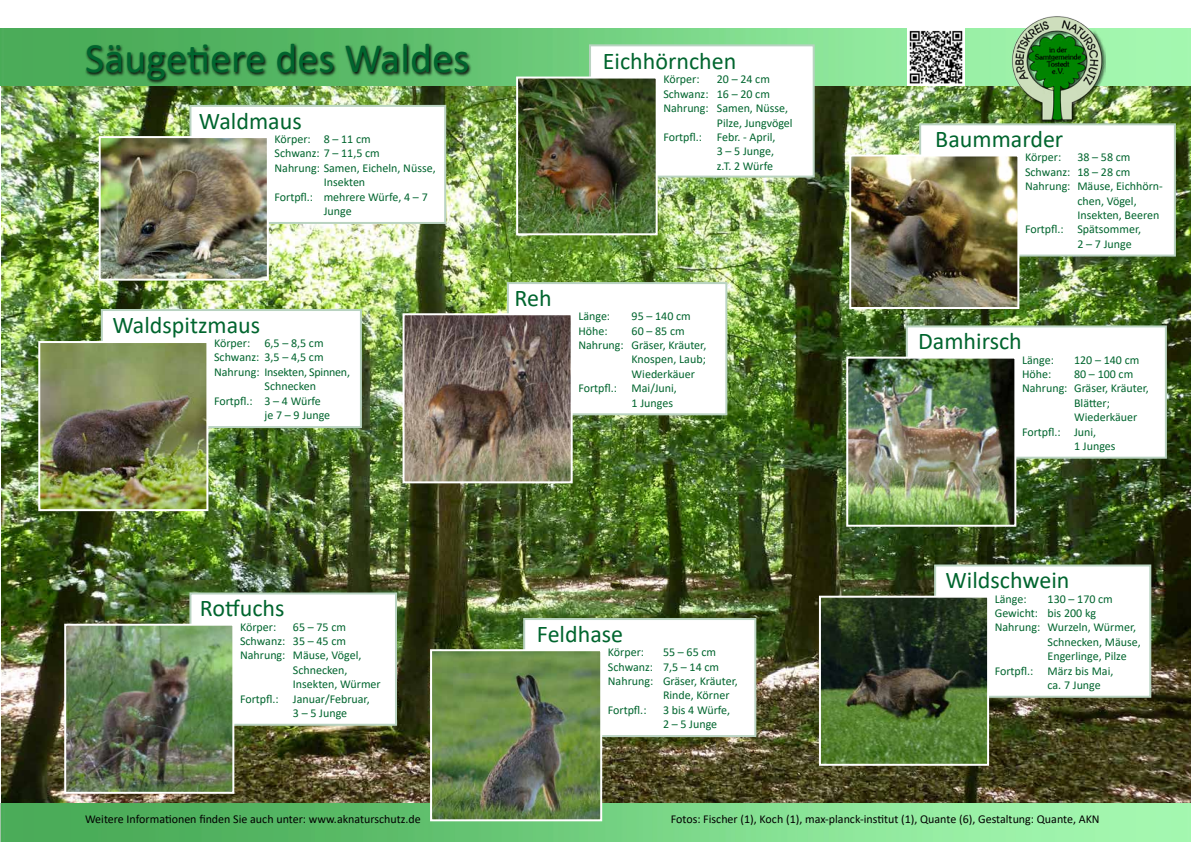
<style>
.page{position:relative;width:1191px;height:842px;background:#fff}
.page>*{position:absolute;margin:0;border:0;box-sizing:border-box;transform-origin:0 0}
.t1{font:42px "Calibri";color:#00652e}
.t2{font:24px "Calibri";color:#00652e}
.t3{font:12px/14.4px "Calibri";color:#00652e}
.t4{font:12px "Calibri";color:#000}
.t5{font:12px "Calibri";letter-spacing:-.02em;color:#00652e}
</style>
<div class="page">
<img style="left:0;top:28px;width:1191px;height:814px">
<svg style="left:85px;top:42px;width:387px;height:42px;background:#44914f"></svg>
<img style="left:907px;top:28px;width:57px;height:57px">
<div style="left:189px;top:592px;width:208px;height:134px;background:#fff;border:2px solid #b9d3c1"></div>
<img style="left:67px;top:627px;width:164px;height:164px">
<div style="left:64px;top:624px;width:170px;height:170px;border:2px solid #fff"></div>
<div style="left:905px;top:325px;width:261px;height:134px;background:#fff;border:2px solid #b9d3c1"></div>
<img style="left:849px;top:360px;width:164px;height:164px">
<div style="left:846px;top:357px;width:170px;height:170px;border:2px solid #fff"></div>
<div style="left:934px;top:564px;width:217px;height:134px;background:#fff;border:2px solid #b9d3c1"></div>
<div style="left:189px;top:105px;width:257px;height:119px;background:#fff;border:2px solid #b9d3c1"></div>
<img style="left:102px;top:139px;width:164px;height:139px">
<div style="left:99px;top:136px;width:170px;height:145px;border:2px solid #fff"></div>
<div style="left:589px;top:44px;width:225px;height:134px;background:#fff;border:2px solid #b9d3c1"></div>
<img style="left:519px;top:80px;width:135px;height:152px">
<div style="left:516px;top:77px;width:141px;height:158px;border:2px solid #fff"></div>
<div style="left:919px;top:123px;width:256px;height:134px;background:#fff;border:2px solid #b9d3c1"></div>
<div style="left:507px;top:282px;width:220px;height:133px;background:#fff;border:2px solid #b9d3c1"></div>
<img style="left:405px;top:316px;width:164px;height:164px">
<div style="left:402px;top:313px;width:170px;height:170px;border:2px solid #fff"></div>
<div style="left:523px;top:618px;width:233px;height:119px;background:#fff;border:2px solid #b9d3c1"></div>
<img style="left:822px;top:599px;width:164px;height:164px">
<div style="left:819px;top:596px;width:170px;height:170px;border:2px solid #fff"></div>
<div style="left:101px;top:309px;width:261px;height:119px;background:#fff;border:2px solid #b9d3c1"></div>
<img style="left:41px;top:344px;width:164px;height:164px">
<div style="left:38px;top:341px;width:170px;height:170px;border:2px solid #fff"></div>
<img style="left:433px;top:652px;width:166px;height:166px">
<div style="left:430px;top:649px;width:172px;height:172px;border:2px solid #fff"></div>
<img style="left:852px;top:157px;width:164px;height:149px">
<div style="left:849px;top:154px;width:170px;height:155px;border:2px solid #fff"></div>
<img style="left:1009px;top:16px;width:97px;height:106px">
<h1 class="t1" style="left:85px;top:29px;width:386px">Säugetiere des Waldes</h1>
<h2 class="t2" style="left:199px;top:104px;width:104px">Waldmaus</h2>
<p class="t3" style="left:274px;top:131px;width:98px">Körper: 8 – 11 cm</p>
<p class="t3" style="left:274px;top:146px;width:107px">Schwanz: 7 – 11,5 cm</p>
<p class="t3" style="left:274px;top:160px;width:163px">Nahrung: Samen, Eicheln, Nüsse,</p>
<p class="t3" style="left:324px;top:175px;width:43px">Insekten</p>
<p class="t3" style="left:274px;top:189px;width:155px">Fortpfl.: mehrere Würfe, 4 – 7</p>
<p class="t3" style="left:324px;top:203px;width:29px">Junge</p>
<h2 class="t2" style="left:112px;top:308px;width:149px">Waldspitzmaus</h2>
<p class="t3" style="left:214px;top:336px;width:111px">Körper: 6,5 – 8,5 cm</p>
<p class="t3" style="left:214px;top:350px;width:111px">Schwanz: 3,5 – 4,5 cm</p>
<p class="t5" style="left:214px;top:364px;width:137px">Nahrung: Insekten, Spinnen,</p>
<p class="t3" style="left:264px;top:379px;width:53px">Schnecken</p>
<p class="t3" style="left:214px;top:393px;width:108px">Fortpfl.: 3 – 4 Würfe</p>
<p class="t3" style="left:264px;top:408px;width:67px">je 7 – 9 Junge</p>
<h2 class="t2" style="left:603px;top:44px;width:135px">Eichhörnchen</h2>
<p class="t3" style="left:663px;top:72px;width:38px">Körper:</p>
<p class="t3" style="left:717px;top:72px;width:55px">20 – 24 cm</p>
<p class="t3" style="left:663px;top:86px;width:108px">Schwanz: 16 – 20 cm</p>
<p class="t3" style="left:663px;top:101px;width:126px">Nahrung: Samen, Nüsse,</p>
<p class="t3" style="left:717px;top:115px;width:77px">Pilze, Jungvögel</p>
<p class="t3" style="left:663px;top:130px;width:114px">Fortpfl.: Febr. - April,</p>
<p class="t3" style="left:717px;top:144px;width:59px">3 – 5 Junge,</p>
<p class="t3" style="left:717px;top:158px;width:58px">z.T. 2 Würfe</p>
<h2 class="t2" style="left:514px;top:281px;width:39px">Reh</h2>
<p class="t3" style="left:578px;top:309px;width:33px">Länge:</p>
<p class="t3" style="left:631px;top:309px;width:61px">95 – 140 cm</p>
<p class="t3" style="left:578px;top:323px;width:31px">Höhe:</p>
<p class="t3" style="left:631px;top:323px;width:55px">60 – 85 cm</p>
<p class="t3" style="left:578px;top:337px;width:130px">Nahrung: Gräser, Kräuter,</p>
<p class="t3" style="left:631px;top:352px;width:76px">Knospen, Laub;</p>
<p class="t3" style="left:631px;top:366px;width:65px">Wiederkäuer</p>
<p class="t3" style="left:578px;top:381px;width:100px">Fortpfl.: Mai/Juni,</p>
<p class="t3" style="left:631px;top:395px;width:43px">1 Junges</p>
<h2 class="t2" style="left:200px;top:591px;width:86px">Rotfuchs</h2>
<p class="t3" style="left:240px;top:619px;width:38px">Körper:</p>
<p class="t3" style="left:293px;top:619px;width:55px">65 – 75 cm</p>
<p class="t3" style="left:240px;top:633px;width:108px">Schwanz: 35 – 45 cm</p>
<p class="t3" style="left:240px;top:648px;width:123px">Nahrung: Mäuse, Vögel,</p>
<p class="t3" style="left:293px;top:662px;width:56px">Schnecken,</p>
<p class="t3" style="left:293px;top:677px;width:89px">Insekten, Würmer</p>
<p class="t3" style="left:240px;top:691px;width:131px">Fortpfl.: Januar/Februar,</p>
<p class="t3" style="left:293px;top:705px;width:56px">3 – 5 Junge</p>
<h2 class="t2" style="left:537px;top:617px;width:88px">Feldhase</h2>
<p class="t3" style="left:608px;top:645px;width:38px">Körper:</p>
<p class="t3" style="left:663px;top:645px;width:55px">55 – 65 cm</p>
<p class="t3" style="left:608px;top:659px;width:113px">Schwanz: 7,5 – 14 cm</p>
<p class="t3" style="left:608px;top:673px;width:131px">Nahrung: Gräser, Kräuter,</p>
<p class="t3" style="left:663px;top:688px;width:68px">Rinde, Körner</p>
<p class="t3" style="left:608px;top:702px;width:40px">Fortpfl.:</p>
<p class="t3" style="left:663px;top:702px;width:69px">3 bis 4 Würfe,<br>2 – 5 Junge</p>
<h2 class="t2" style="left:935px;top:122px;width:129px">Baummarder</h2>
<p class="t3" style="left:1025px;top:150px;width:38px">Körper:</p>
<p class="t3" style="left:1077px;top:150px;width:55px">38 – 58 cm</p>
<p class="t3" style="left:1025px;top:164px;width:107px">Schwanz: 18 – 28 cm</p>
<p class="t3" style="left:1025px;top:179px;width:139px">Nahrung: Mäuse, Eichhörn-</p>
<p class="t3" style="left:1077px;top:193px;width:61px">chen, Vögel,</p>
<p class="t3" style="left:1077px;top:207px;width:84px">Insekten, Beeren</p>
<p class="t3" style="left:1025px;top:222px;width:118px">Fortpfl.: Spätsommer,</p>
<p class="t3" style="left:1077px;top:236px;width:56px">2 – 7 Junge</p>
<h2 class="t2" style="left:918px;top:324px;width:105px">Damhirsch</h2>
<p class="t3" style="left:1022px;top:352px;width:33px">Länge:</p>
<p class="t3" style="left:1074px;top:352px;width:67px">120 – 140 cm</p>
<p class="t3" style="left:1022px;top:366px;width:31px">Höhe:</p>
<p class="t3" style="left:1074px;top:366px;width:61px">80 – 100 cm</p>
<p class="t3" style="left:1022px;top:381px;width:128px">Nahrung: Gräser, Kräuter,</p>
<p class="t3" style="left:1074px;top:395px;width:37px">Blätter;</p>
<p class="t3" style="left:1074px;top:410px;width:65px">Wiederkäuer</p>
<p class="t3" style="left:1022px;top:424px;width:76px">Fortpfl.: Juni,</p>
<p class="t3" style="left:1074px;top:438px;width:43px">1 Junges</p>
<h2 class="t2" style="left:945px;top:563px;width:125px">Wildschwein</h2>
<p class="t3" style="left:994px;top:591px;width:33px">Länge:</p>
<p class="t3" style="left:1047px;top:591px;width:67px">130 – 170 cm</p>
<p class="t3" style="left:994px;top:605px;width:103px">Gewicht: bis 200 kg</p>
<p class="t3" style="left:994px;top:620px;width:143px">Nahrung: Wurzeln, Würmer,</p>
<p class="t3" style="left:1047px;top:634px;width:95px">Schnecken, Mäuse,</p>
<p class="t3" style="left:1047px;top:649px;width:81px">Engerlinge, Pilze</p>
<p class="t3" style="left:994px;top:663px;width:120px">Fortpfl.: März bis Mai,</p>
<p class="t3" style="left:1047px;top:677px;width:55px">ca. 7 Junge</p>
<p class="t4" style="left:85px;top:810px;width:337px">Weitere Informationen finden Sie auch unter: www.aknaturschutz.de</p>
<p class="t4" style="left:671px;top:810px;width:430px">Fotos: Fischer (1), Koch (1), max-planck-institut (1), Quante (6), Gestaltung: Quante, AKN</p>
</div>
